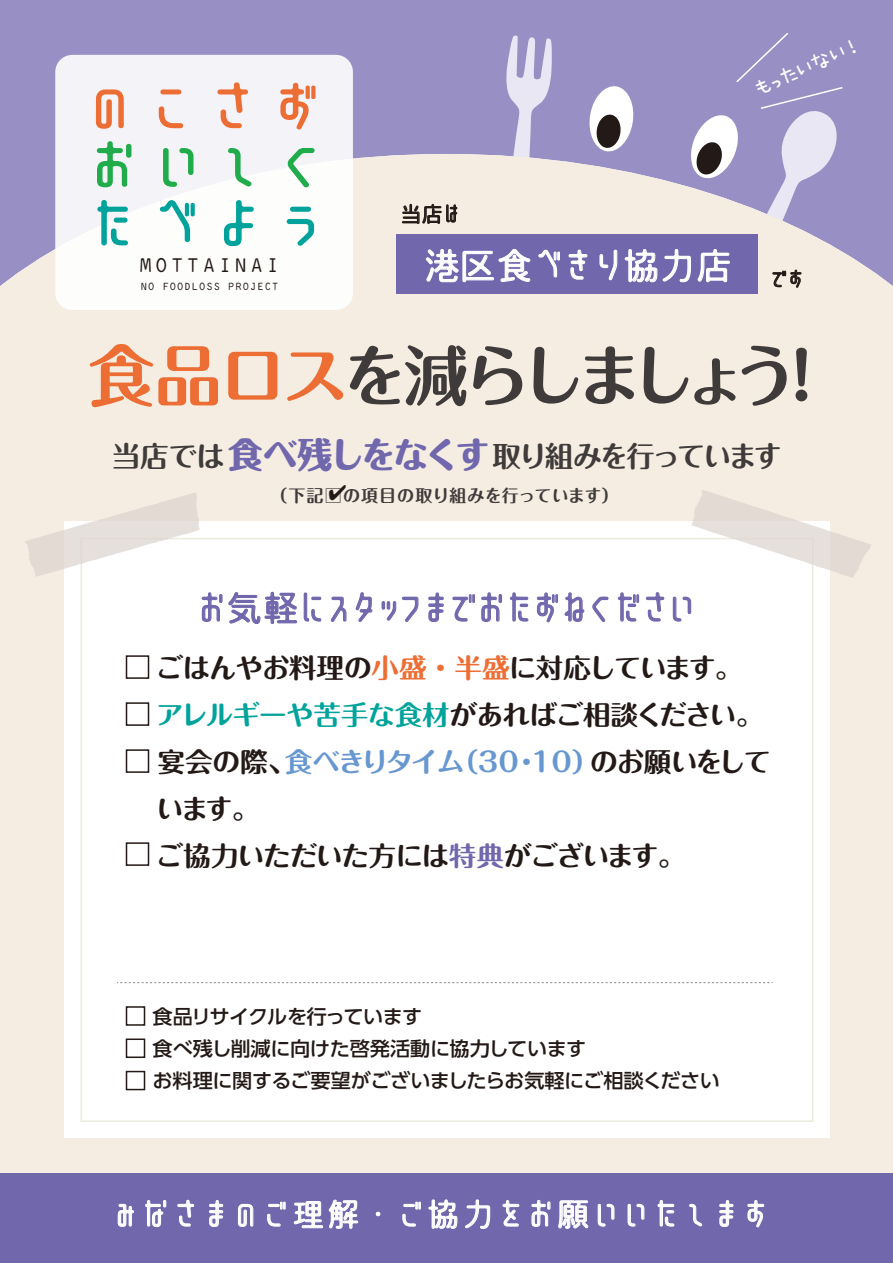
<style>
.page{position:relative;width:893px;height:1263px;background:#fff}
.page>*{position:absolute;margin:0;border:0;box-sizing:border-box;transform-origin:0 0}
.t1{font:700 64.95px "Maru Fo Pro";letter-spacing:-.135em;color:#3f3b3a}
.t2{font:36.15px "FGP Mirai Gothic Pote";color:#fff}
.t3{font:35.1px "FGP Mirai Gothic Pote";letter-spacing:-.075em;color:#7067ad}
.t4{font:31.95px "FGP Mirai Gothic Pote";letter-spacing:.1em;color:#fff}
.t5{font:700 28.5px "Maru Fo Pro";letter-spacing:-.075em;color:#3f3b3a}
.t6{font:700 26.85px/46.8px "Maru Fo Pro";letter-spacing:-.045em;color:#231916}
.t7{font:22.35px "Miura Liner Midashi";color:#fff}
.t8{font:21.3px "FGP Mirai Gothic Pote";color:#231916}
.t9{font:20.25px "FGP Mirai Gothic Pote";letter-spacing:.2em;color:#231916}
.t10{font:500 19.65px/32px "UD Shin Go Pro";letter-spacing:-.025em;color:#231916}
.t11{font:700 16.95px "Maru Fo Pro";color:#3f3b3a}
.t12{font:10.65px "FGP Mirai Gothic Pote";letter-spacing:.1em;color:#231916}
.s1{font-size:66.9px;color:#ed6e35}
.s2{font-weight:800;font-size:34.95px;color:#7067ad}
.s3{color:#ed6e35}
.s4{color:#00a39b}
.s5{color:#6797d0}
.s6{color:#7067ad}
</style>
<div class="page">
<div style="left:0;top:0;width:893px;height:154px;background:#988fc4"></div>
<svg style="left:506px;top:35px;width:46px;height:119px;background:#c0badb"></svg>
<div style="left:0;top:154px;width:893px;height:1020px;background:#f5ede2"></div>
<div style="left:0;top:1174px;width:893px;height:89px;background:#7067ad"></div>
<svg style="left:117px;top:1203px;width:17px;height:24px"></svg>
<svg style="left:145px;top:1200px;width:22px;height:27px"></svg>
<svg style="left:177px;top:1199px;width:18px;height:28px"></svg>
<svg style="left:209px;top:1200px;width:15px;height:27px"></svg>
<svg style="left:238px;top:1203px;width:16px;height:24px"></svg>
<svg style="left:267px;top:1201px;width:19px;height:26px"></svg>
<svg style="left:293px;top:1199px;width:66px;height:30px"></svg>
<svg style="left:375px;top:1211px;width:6px;height:6px"></svg>
<svg style="left:402px;top:1199px;width:56px;height:30px"></svg>
<svg style="left:464px;top:1158px;width:27px;height:71px"></svg>
<svg style="left:502px;top:1200px;width:18px;height:27px"></svg>
<svg style="left:531px;top:1200px;width:20px;height:27px"></svg>
<svg style="left:558px;top:1200px;width:31px;height:29px"></svg>
<svg style="left:597px;top:1203px;width:18px;height:24px"></svg>
<svg style="left:627px;top:1203px;width:18px;height:24px"></svg>
<svg style="left:657px;top:1200px;width:18px;height:27px"></svg>
<svg style="left:689px;top:1203px;width:14px;height:24px"></svg>
<svg style="left:719px;top:1200px;width:15px;height:27px"></svg>
<svg style="left:747px;top:1200px;width:18px;height:28px"></svg>
<svg style="left:401px;top:200px;width:57px;height:25px"></svg>
<div style="left:396px;top:234px;width:361px;height:60px;background:#7067ad"></div>
<svg style="left:426px;top:249px;width:105px;height:34px"></svg>
<svg style="left:538px;top:249px;width:22px;height:29px"></svg>
<div style="left:64px;top:521px;width:766px;height:617px;background:#fff"></div>
<svg style="left:201px;top:591px;width:121px;height:33px"></svg>
<svg style="left:330px;top:596px;width:17px;height:26px"></svg>
<svg style="left:355px;top:592px;width:18px;height:30px"></svg>
<svg style="left:381px;top:596px;width:38px;height:26px"></svg>
<svg style="left:428px;top:592px;width:16px;height:30px"></svg>
<svg style="left:452px;top:592px;width:50px;height:30px"></svg>
<svg style="left:510px;top:592px;width:19px;height:30px"></svg>
<svg style="left:536px;top:592px;width:49px;height:31px"></svg>
<svg style="left:592px;top:596px;width:17px;height:26px"></svg>
<svg style="left:617px;top:592px;width:48px;height:30px"></svg>
<svg style="left:672px;top:596px;width:20px;height:26px"></svg>
<svg style="left:25px;top:492px;width:175px;height:85px"></svg>
<svg style="left:691px;top:489px;width:181px;height:89px"></svg>
<svg style="left:117px;top:982px;width:656px;height:1px"></svg>
<svg style="left:568px;top:31px;width:276px;height:258px"></svg>
<div style="left:126px;top:655px;width:23px;height:24px;border:2px solid #231916"></div>
<div style="left:126px;top:702px;width:23px;height:24px;border:2px solid #231916"></div>
<div style="left:126px;top:749px;width:23px;height:24px;border:2px solid #231916"></div>
<div style="left:126px;top:842px;width:23px;height:24px;border:2px solid #231916"></div>
<div style="left:126px;top:1006px;width:19px;height:20px;border:2px solid #231916"></div>
<div style="left:126px;top:1038px;width:19px;height:20px;border:2px solid #231916"></div>
<div style="left:126px;top:1071px;width:19px;height:19px;border:2px solid #231916"></div>
<div style="left:55px;top:55px;width:298px;height:255px;background:#f4f3f8;border-radius:17px"></div>
<svg style="left:97px;top:200px;width:31px;height:45px"></svg>
<svg style="left:160px;top:200px;width:35px;height:42px"></svg>
<svg style="left:224px;top:200px;width:30px;height:46px"></svg>
<svg style="left:287px;top:207px;width:27px;height:39px"></svg>
<svg style="left:97px;top:141px;width:34px;height:46px"></svg>
<svg style="left:163px;top:148px;width:30px;height:39px"></svg>
<svg style="left:228px;top:148px;width:24px;height:38px"></svg>
<svg style="left:288px;top:148px;width:27px;height:39px"></svg>
<svg style="left:96px;top:89px;width:28px;height:40px"></svg>
<svg style="left:159px;top:89px;width:24px;height:39px"></svg>
<svg style="left:217px;top:82px;width:31px;height:46px"></svg>
<svg style="left:280px;top:83px;width:35px;height:46px"></svg>
<svg style="left:329px;top:484px;width:17px;height:16px"></svg>
<p class="t9" style="left:140px;top:254px;width:140px">MOTTAINAI</p>
<p class="t12" style="left:141px;top:281px;width:139px">NO FOODLOSS PROJECT</p>
<p class="t7" style="left:751px;top:79px;width:114px;rotate:-24deg">もったいない！</p>
<p class="t8" style="left:400px;top:203px;width:62px">当店は</p>
<h2 class="t2" style="left:424px;top:247px;width:382px">港区食べきり協力店 <sub>です</sub></h2>
<h1 class="t1" style="left:88px;top:324px;width:748px"><span class="s1">食品ロス</span>を減らしましょう！</h1>
<p class="t5" style="left:112px;top:434px;width:671px">当店では<span class="s2">食べ残しをなくす</span>取り組みを行っています</p>
<p class="t11" style="left:270px;top:482px;width:350px">（下記□の項目の取り組みを行っています）</p>
<h3 class="t3" style="left:197px;top:590px;width:501px">お気軽にスタッフまでおたずねください</h3>
<p class="t6" style="left:156px;top:642px;width:617px">ごはんやお料理の<span class="s3">小盛・半盛</span>に対応しています。<span class="s4">アレルギーや苦手な食材</span>があればご相談ください。宴会の際、<span class="s5">食べきりタイム（30・10）</span>のお願いをしています。<br>ご協力いただいた方には<span class="s6">特典</span>がございます。</p>
<p class="t10" style="left:152px;top:1000px;width:569px">食品リサイクルを行っています<br>食べ残し削減に向けた啓発活動に協力しています<br>お料理に関するご要望がございましたらお気軽にご相談ください</p>
<p class="t4" style="left:112px;top:1198px;width:658px">みなさまのご理解・ご協力をお願いいたします</p>
</div>
